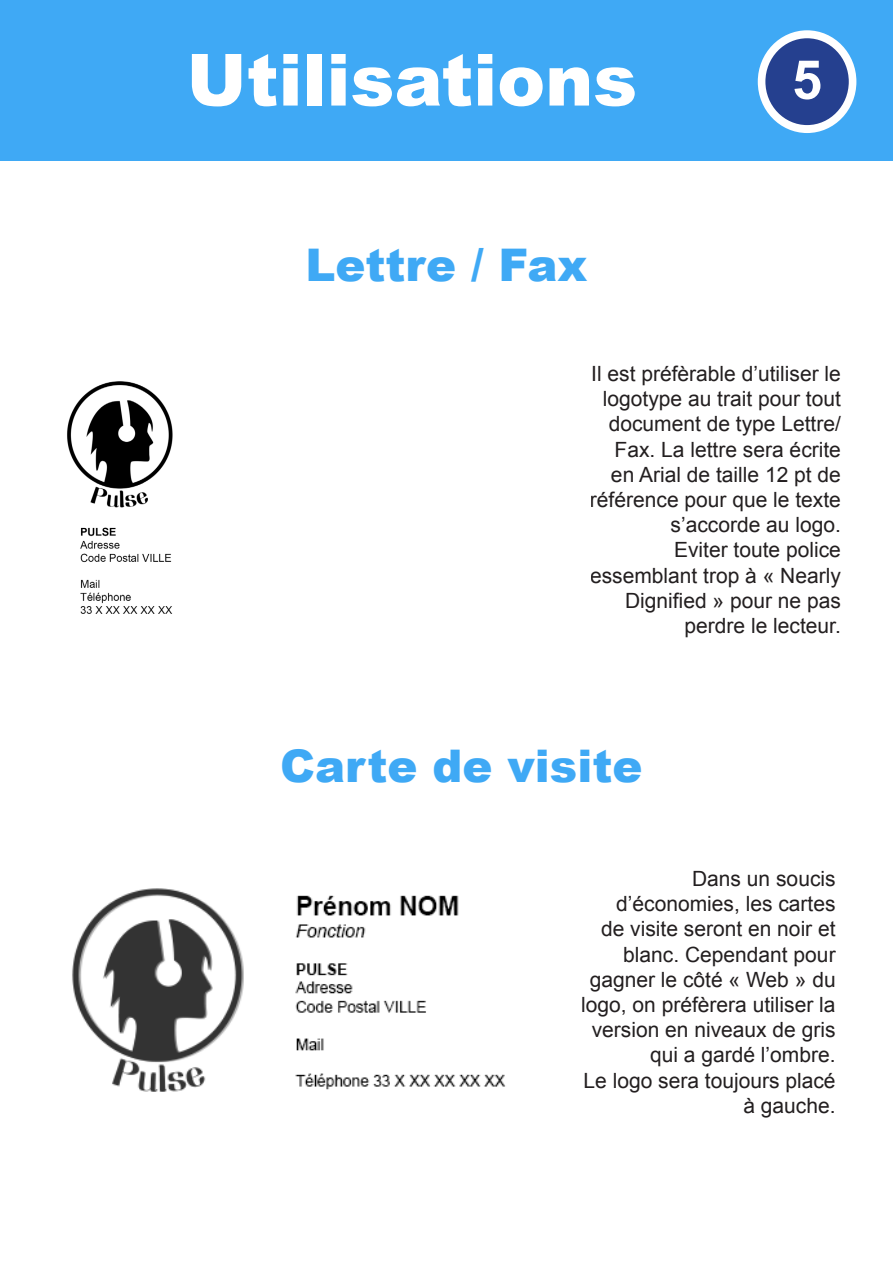
<style>
.page{position:relative;width:893px;height:1263px;background:#fff}
.page>*{position:absolute;margin:0;border:0;box-sizing:border-box;transform-origin:0 0}
.t1{font:900 72px "Arial";color:#fff}
.t2{font:700 54px "Arial";color:#fff}
.t3{font:900 45px "Arial";color:#3fa9f5}
.t4{font:21px/25.2px "Arial";color:#231f20;text-align:right}
</style>
<div class="page">
<div style="left:0;top:0;width:893px;height:161px;background:#3fa9f5"></div>
<div style="left:758px;top:30px;width:98px;height:103px;background:#fff;border-radius:50%"></div>
<div style="left:765px;top:38px;width:84px;height:87px;background:#25408f;border-radius:50%"></div>
<img style="left:72px;top:888px;width:434px;height:204px">
<img style="left:67px;top:381px;width:106px;height:233px">
<p class="t1" style="left:187px;top:28px;width:452px">Utilisations</p>
<h2 class="t2" style="left:792px;top:44px;width:32px">5</h2>
<p class="t3" style="left:305px;top:232px;width:284px">Lettre / Fax</p>
<p class="t4" style="left:578px;top:361px;width:264px">Il est préfèrable d’utiliser le logotype au trait pour tout document de type Lettre/<br>Fax. La lettre sera écrite<br>en Arial de taille 12 pt de préférence pour que le texte s’accorde au logo.</p>
<p class="t4" style="left:583px;top:538px;width:259px">Eviter toute police ressemblant trop à « Nearly<br>Dignified » pour ne pas perdre le lecteur.</p>
<p class="t3" style="left:280px;top:733px;width:364px">Carte de visite</p>
<p class="t4" style="left:581px;top:866px;width:256px">Dans un soucis d’économies, les cartes<br>de visite seront en noir et blanc. Cependant pour gagner le côté « Web » du logo, on préfèrera utiliser la version en niveaux de gris qui a gardé l’ombre.</p>
<p class="t4" style="left:583px;top:1068px;width:254px">Le logo sera toujours placé à gauche.</p>
</div>
